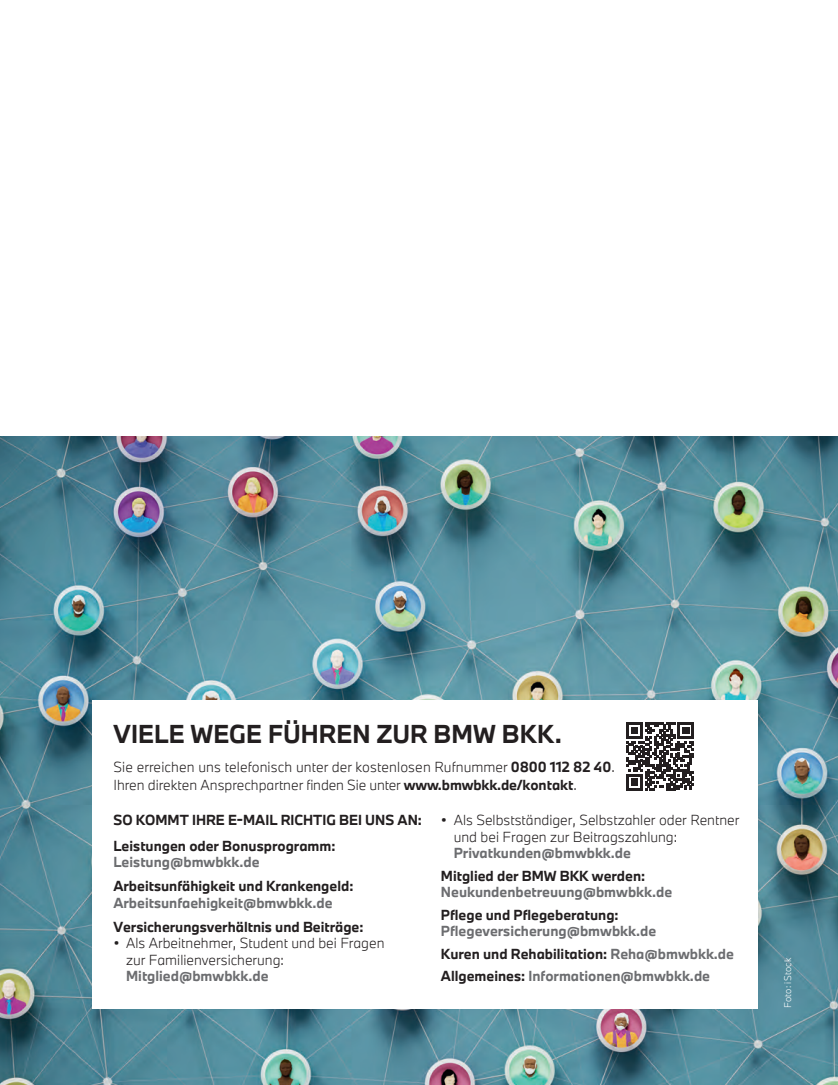
<style>
.page{position:relative;width:838px;height:1085px;background:#fff}
.page>*{position:absolute;margin:0;border:0;box-sizing:border-box;transform-origin:0 0}
.t1{font:700 24px "BMW Type Next";letter-spacing:.005em;color:#231f20}
.t2{font:300 13.5px/16.5px "BMW Type Next";color:#231f20}
.t3{font:700 13.5px/22.5px "BMW Type Next";color:#6c6d70}
.t4{font:700 13.5px/25.5px "BMW Type Next";color:#231f20}
.t5{font:300 9px "BMW Type Next";letter-spacing:.03em;color:#fff}
.s1{font-weight:700}
.s2{color:#231f20}
</style>
<div class="page">
<img style="left:0;top:436px;width:838px;height:648px">
<div style="left:93px;top:700px;width:665px;height:308px;background:#fff"></div>
<svg style="left:626px;top:722px;width:68px;height:68px"></svg>
<h1 class="t1" style="left:113px;top:717px;width:450px">VIELE WEGE FÜHREN ZUR BMW BKK.</h1>
<p class="t2" style="left:113px;top:757px;width:503px;line-height:18px">Sie erreichen uns telefonisch unter der kostenlosen Rufnummer <span class="s1">0800 112 82 40</span>.<br>Ihren direkten Ansprechpartner finden Sie unter <span class="s1">www.bmwbkk.de/kontakt</span>.</p>
<p class="t4" style="left:113px;top:807px;width:310px">SO KOMMT IHRE E-MAIL RICHTIG BEI UNS AN:<br>Leistungen oder Bonusprogramm:</p>
<p class="t3" style="left:113px;top:850px;width:148px">Leistung@bmwbkk.de</p>
<p class="t4" style="left:113px;top:873px;width:241px">Arbeitsunfähigkeit und Krankengeld:</p>
<p class="t3" style="left:113px;top:891px;width:221px">Arbeitsunfaehigkeit@bmwbkk.de</p>
<p class="t4" style="left:113px;top:913px;width:252px">Versicherungsverhältnis und Beiträge:</p>
<p class="t2" style="left:126px;top:934px;width:260px;text-indent:-13px">• Als Arbeitnehmer, Student und bei Fragen zur Familienversicherung:</p>
<p class="t3" style="left:126px;top:964px;width:144px">Mitglied@bmwbkk.de</p>
<p class="t2" style="left:454px;top:811px;width:287px;text-indent:-13px">• Als Selbstständiger, Selbstzahler oder Rentner und bei Fragen zur Beitragszahlung:</p>
<p class="t3" style="left:454px;top:841px;width:179px">Privatkunden@bmwbkk.de</p>
<p class="t4" style="left:441px;top:862px;width:206px">Mitglied der BMW BKK werden:</p>
<p class="t3" style="left:441px;top:880px;width:233px">Neukundenbetreuung@bmwbkk.de</p>
<p class="t4" style="left:441px;top:901px;width:179px">Pflege und Pflegeberatung:</p>
<p class="t3" style="left:441px;top:919px;width:294px">Pflegeversicherung@bmwbkk.de<br><span class="s2">Kuren und Rehabilitation:</span> Reha@bmwbkk.de<br><span class="s2">Allgemeines:</span> Informationen@bmwbkk.de</p>
<p class="t5" style="left:781px;top:1008px;width:52px;rotate:-90deg">Foto: iStock</p>
</div>
